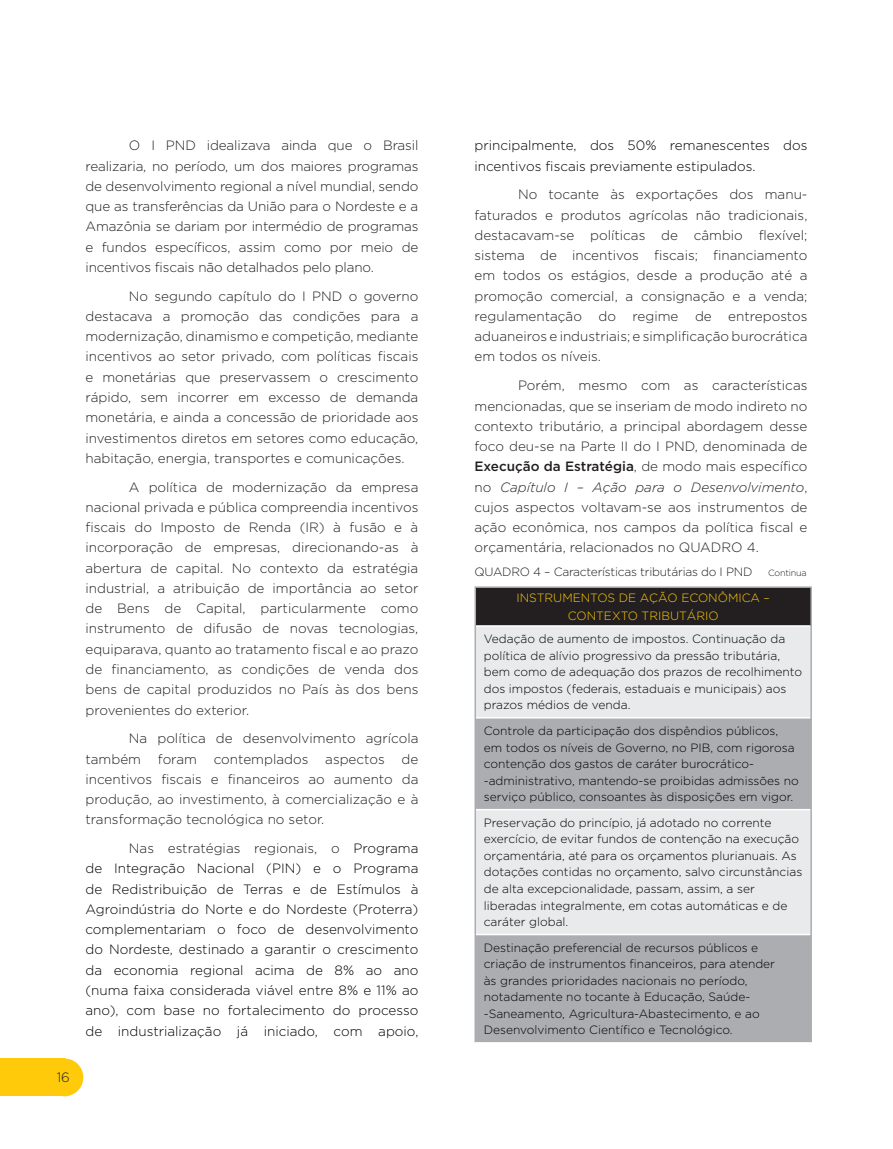
<style>
.page{position:relative;width:893px;height:1149px;background:#fff}
.page>*{position:absolute;margin:0;border:0;box-sizing:border-box;transform-origin:0 0}
.Texto_PN{font:300 13.5px/20.2px "Gotham";color:#231f20;text-align:justify}
.Texto_PN-2{font:300 13.5px/20.2px "Gotham";color:#000;text-align:justify}
.Texto_Tabelas{font:300 12px/16.5px "Gotham";color:#000}
.Texto_Tabelas-2{font:300 12px/18px "Gotham";color:#feca0a;text-align:center}
.Texto_PN-3{font:300 12px "Gotham";letter-spacing:-.02em;color:#231f20}
.Texto_PN-4{font:300 9px "Gotham";letter-spacing:-.02em;color:#231f20}
.s1{color:#231f20}
.s2{font-weight:500}
.s3{font-style:italic}
</style>
<div class="page">
<div style="left:0;top:1058px;width:64px;height:37px;background:#feca0a"></div>
<div style="left:46px;top:1058px;width:37px;height:37px;background:#feca0a;border-radius:50%"></div>
<div style="left:475px;top:587px;width:336px;height:38px;background:#231f20"></div>
<div style="left:476px;top:627px;width:334px;height:89px;background:#e9eaeb"></div>
<svg style="left:476px;top:718px;width:334px;height:323px;background:#c3c4c7"></svg>
<hr style="left:476px;top:808px;width:334px;height:2px;background:#fff">
<hr style="left:476px;top:933px;width:334px;height:1px;background:#fff">
<hr style="left:474px;top:586px;width:338px;height:1px;background:#acadb1">
<hr style="left:474px;top:587px;width:2px;height:38px;background:#acadb1">
<hr style="left:810px;top:587px;width:2px;height:38px;background:#acadb1">
<hr style="left:474px;top:625px;width:2px;height:92px;background:#acadb1">
<hr style="left:810px;top:625px;width:2px;height:92px;background:#acadb1">
<hr style="left:474px;top:717px;width:2px;height:92px;background:#acadb1">
<hr style="left:810px;top:717px;width:2px;height:92px;background:#acadb1">
<hr style="left:474px;top:809px;width:2px;height:125px;background:#acadb1">
<hr style="left:810px;top:809px;width:2px;height:125px;background:#acadb1">
<hr style="left:474px;top:934px;width:2px;height:107px;background:#acadb1">
<hr style="left:810px;top:934px;width:2px;height:107px;background:#acadb1">
<p class="Texto_PN" style="left:57px;top:1066px;width:15px">16</p>
<p class="Texto_PN" style="left:85px;top:135px;width:334px;text-indent:44px">O I PND idealizava ainda que o Brasil realizaria, no período, um dos maiores programas de desenvolvimento regional a nível mundial, sendo que as transferências da União para o Nordeste e a Amazônia se dariam por intermédio de programas e fundos específicos, assim como por meio de incentivos fiscais não detalhados pelo plano.</p>
<p class="Texto_PN" style="left:85px;top:285px;width:334px;text-indent:44px">No segundo capítulo do I PND o governo destacava a promoção das condições para a modernização, dinamismo e competição, mediante incentivos ao setor privado, com políticas fiscais e monetárias que preservassem o crescimento rápido, sem incorrer em excesso de demanda monetária, e ainda a concessão de prioridade aos investimentos diretos em setores como educação, habitação, energia, transportes e comunicações.</p>
<p class="Texto_PN" style="left:85px;top:476px;width:334px;text-indent:44px">A política de modernização da empresa nacional privada e pública compreendia incentivos fiscais do Imposto de Renda (IR) à fusão e à incorporação de empresas, direcionando-as à abertura de capital. No contexto da estratégia industrial, a atribuição de importância ao setor de Bens de Capital, particularmente como instrumento de difusão de novas tecnologias, equiparava, quanto ao tratamento fiscal e ao prazo de financiamento, as condições de venda dos bens de capital produzidos no País às dos bens provenientes do exterior.</p>
<p class="Texto_PN" style="left:85px;top:728px;width:334px;text-indent:44px">Na política de desenvolvimento agrícola também foram contemplados aspectos de incentivos fiscais e financeiros ao aumento da produção, ao investimento, à comercialização e à transformação tecnológica no setor.</p>
<p class="Texto_PN-2" style="left:85px;top:837px;width:334px;text-indent:44px"><span class="s1">Nas estratégias regionais, o</span> Programa de Integração Nacional (PIN) e o Programa de Redistribuição de Terras e de Estímulos à Agroindústria do Norte e do Nordeste (Proterra) complementariam o foco de desenvolvimento do Nordeste, destinado a garantir o crescimento da economia regional acima de 8% ao ano (numa faixa considerada viável entre 8% e 11% ao ano), com base no fortalecimento do processo de industrialização já iniciado, com apoio,</p>
<p class="Texto_PN-2" style="left:474px;top:135px;width:334px">principalmente, dos 50% remanescentes dos incentivos fiscais previamente estipulados.</p>
<p class="Texto_PN" style="left:474px;top:184px;width:334px;text-indent:44px">No tocante às exportações dos manu&shy;faturados e produtos agrícolas não tradicionais, destacavam-se políticas de câmbio flexível; sistema de incentivos fiscais; financiamento em todos os estágios, desde a produção até a promoção comercial, a consignação e a venda; regulamentação do regime de entrepostos aduaneiros e industriais; e simplificação burocrática em todos os níveis.</p>
<p class="Texto_PN" style="left:474px;top:375px;width:334px;text-indent:44px">Porém, mesmo com as características mencionadas, que se inseriam de modo indireto no contexto tributário, a principal abordagem desse foco deu-se na Parte II do I PND, denominada de <span class="s2">Execução da Estratégia</span>, de modo mais específico no <span class="s3">Capítulo I – Ação para o Desenvolvimento</span>, cujos aspectos voltavam-se aos instrumentos de ação econômica, nos campos da política fiscal e orçamentária, relacionados no QUADRO 4.</p>
<p class="Texto_PN-3" style="left:474px;top:565px;width:279px">QUADRO 4 – Características tributárias do I PND</p>
<p class="Texto_PN-4" style="left:768px;top:568px;width:40px">Continua</p>
<p class="Texto_Tabelas-2" style="left:516px;top:588px;width:255px">INSTRUMENTOS DE AÇÃO ECONÔMICA –<br>CONTEXTO TRIBUTÁRIO</p>
<p class="Texto_Tabelas" style="left:484px;top:630px;width:320px">Vedação de aumento de impostos. Continuação da política de alívio progressivo da pressão tributária, bem como de adequação dos prazos de recolhimento dos impostos (federais, estaduais e municipais) aos prazos médios de venda.</p>
<p class="Texto_Tabelas" style="left:484px;top:722px;width:317px">Controle da participação dos dispêndios públicos, em todos os níveis de Governo, no PIB, com rigorosa contenção dos gastos de caráter burocrático--administrativo, mantendo-se proibidas admissões no serviço público, consoantes às disposições em vigor.</p>
<p class="Texto_Tabelas" style="left:484px;top:814px;width:320px">Preservação do princípio, já adotado no corrente exercício, de evitar fundos de contenção na execução orçamentária, até para os orçamentos plurianuais. As dotações contidas no orçamento, salvo circunstâncias de alta excepcionalidade, passam, assim, a ser liberadas integralmente, em cotas automáticas e de caráter global.</p>
<p class="Texto_Tabelas" style="left:484px;top:938px;width:293px">Destinação preferencial de recursos públicos e criação de instrumentos financeiros, para atender às grandes prioridades nacionais no período, notadamente no tocante à Educação, Saúde--Saneamento, Agricultura-Abastecimento, e ao Desenvolvimento Científico e Tecnológico.</p>
</div>
